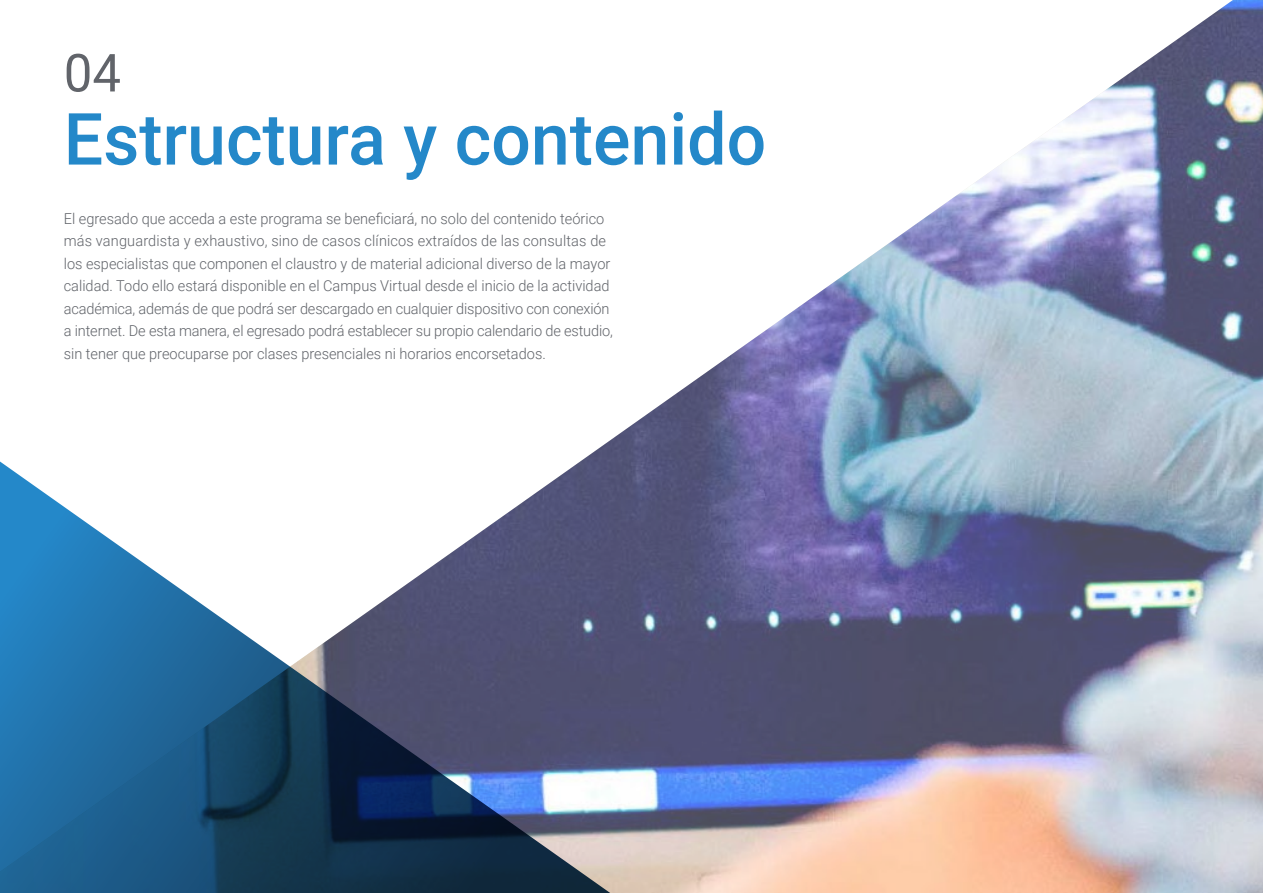
<style>
.page{position:relative;width:1263px;height:893px;background:#fff}
.page>*{position:absolute;margin:0;border:0;box-sizing:border-box;transform-origin:0 0}
.t1{font:500 72px "Roboto";color:#2488c9}
.t2{font:52.5px "Roboto";color:#61646a}
.t3{font:300 15px/22.5px "Roboto";color:#61646a}
</style>
<div class="page">
<img style="left:602px;top:0;width:661px;height:893px">
<svg style="left:0;top:446px;width:640px;height:447px"></svg>
<h2 class="t2" style="left:64px;top:36px;width:59px">04</h2>
<h1 class="t1" style="left:64px;top:89px;width:704px">Estructura y contenido</h1>
<p class="t3" style="left:64px;top:207px;width:551px">El egresado que acceda a este programa se beneficiará, no solo del contenido teórico más vanguardista y exhaustivo, sino de casos clínicos extraídos de las consultas de los especialistas que componen el claustro y de material adicional diverso de la mayor calidad. Todo ello estará disponible en el Campus Virtual desde el inicio de la actividad académica, además de que podrá ser descargado en cualquier dispositivo con conexión a internet. De esta manera, el egresado podrá establecer su propio calendario de estudio, sin tener que preocuparse por clases presenciales ni horarios encorsetados.</p>
</div>
